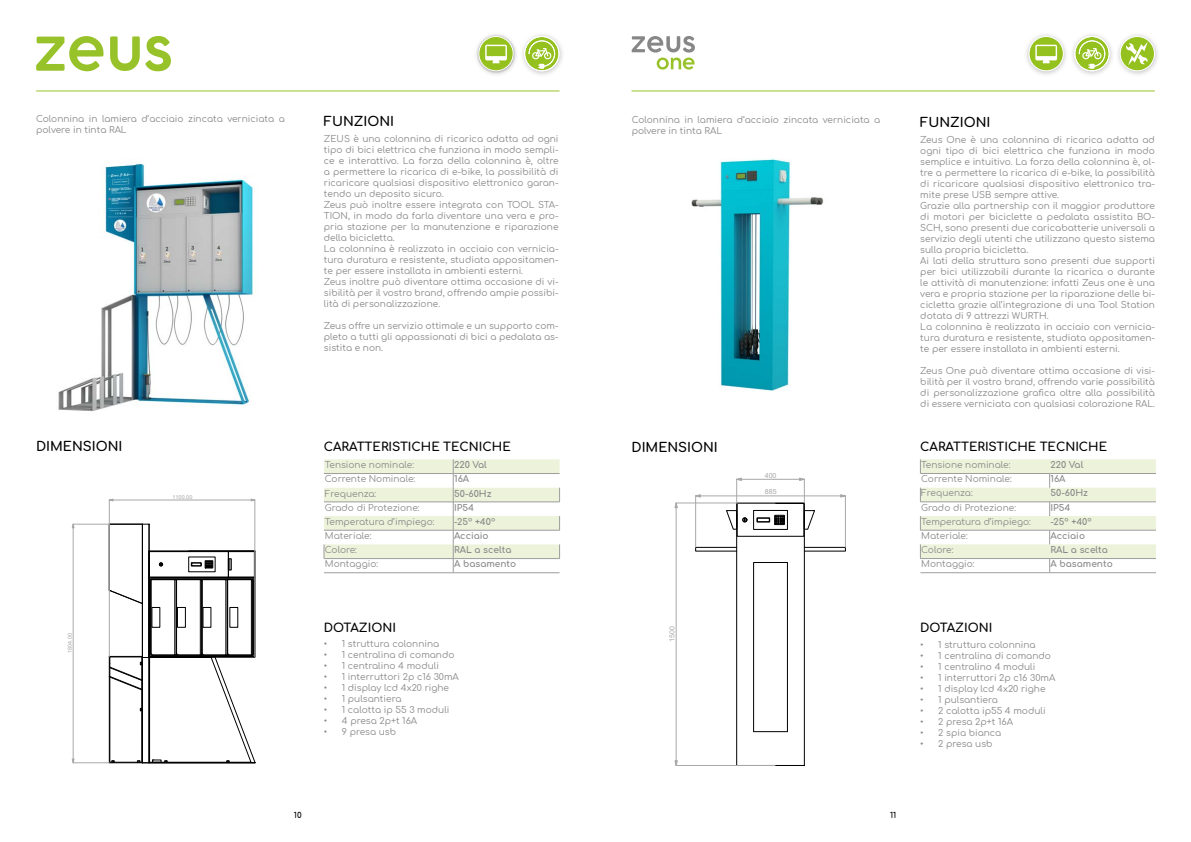
<style>
.page{position:relative;width:1191px;height:842px;background:#fff}
.page>*{position:absolute;margin:0;border:0;box-sizing:border-box;transform-origin:0 0}
.t1{font:700 13px "Comfortaa";color:#000}
.t2{font:700 12px "Comfortaa";color:#000}
.t3{font:9px/11px "Comfortaa";color:#878787}
.t4{font:700 9px "Comfortaa";color:#878787}
.t5{font:700 8px "Comfortaa";color:#000}
.t6{font:7px "Arial";letter-spacing:.005em;color:#a8a8a8}
.t7{font:5.5px "Arial";color:#a8a8a8}
.s1{font-weight:400}
</style>
<div class="page">
<img style="left:58px;top:163px;width:195px;height:248px">
<hr style="left:36px;top:90px;width:523px;height:1px;background:#98c229">
<hr style="left:324px;top:573px;width:129px;height:1px;background:#9d9d9c">
<hr style="left:453px;top:573px;width:106px;height:1px;background:#9d9d9c">
<svg style="left:324px;top:459px;width:236px;height:114px"></svg>
<hr style="left:324px;top:558px;width:129px;height:1px;background:#9d9d9c">
<hr style="left:453px;top:558px;width:106px;height:1px;background:#9d9d9c">
<svg style="left:109px;top:524px;width:146px;height:240px"></svg>
<hr style="left:109px;top:500px;width:1px;height:156px;background:#a8a8a8">
<hr style="left:255px;top:500px;width:1px;height:157px;background:#a8a8a8">
<hr style="left:109px;top:500px;width:146px;height:1px;background:#a8a8a8">
<hr style="left:73px;top:524px;width:36px;height:1px;background:#a8a8a8">
<hr style="left:73px;top:763px;width:36px;height:1px;background:#a8a8a8">
<hr style="left:73px;top:524px;width:1px;height:239px;background:#a8a8a8">
<svg style="left:36px;top:36px;width:67px;height:35px"></svg>
<svg style="left:110px;top:36px;width:61px;height:35px"></svg>
<svg style="left:920px;top:459px;width:236px;height:114px"></svg>
<hr style="left:920px;top:558px;width:129px;height:1px;background:#9d9d9c">
<hr style="left:1049px;top:558px;width:107px;height:1px;background:#9d9d9c">
<img style="left:691px;top:158px;width:133px;height:233px">
<div style="left:804px;top:547px;width:41px;height:4px;border:1px solid #000"></div>
<div style="left:695px;top:547px;width:41px;height:4px;border:1px solid #000"></div>
<svg style="left:726px;top:478px;width:88px;height:288px"></svg>
<hr style="left:736px;top:479px;width:68px;height:1px;background:#a8a8a8">
<hr style="left:676px;top:503px;width:99px;height:1px;background:#a8a8a8">
<hr style="left:676px;top:765px;width:99px;height:1px;background:#a8a8a8">
<hr style="left:676px;top:503px;width:1px;height:262px;background:#a8a8a8">
<hr style="left:695px;top:496px;width:1px;height:51px;background:#a8a8a8">
<hr style="left:845px;top:496px;width:1px;height:51px;background:#a8a8a8">
<hr style="left:695px;top:496px;width:150px;height:1px;background:#a8a8a8">
<svg style="left:631px;top:36px;width:64px;height:34px"></svg>
<hr style="left:631px;top:90px;width:523px;height:1px;background:#98c229">
<div style="left:472px;top:31px;width:93px;height:46px;background:#000;opacity:.25"></div>
<div style="left:476px;top:34px;width:40px;height:40px;background:#000;opacity:.25"></div>
<svg style="left:478px;top:36px;width:35px;height:35px"></svg>
<svg style="left:524px;top:36px;width:35px;height:35px"></svg>
<div style="left:1022px;top:31px;width:138px;height:46px;background:#000;opacity:.25"></div>
<svg style="left:1028px;top:36px;width:35px;height:35px"></svg>
<svg style="left:1119px;top:36px;width:36px;height:35px"></svg>
<svg style="left:1074px;top:36px;width:35px;height:35px"></svg>
<p class="t3" style="left:36px;top:112px;width:250px">Colonnina in lamiera d’acciaio zincata verniciata a polvere in tinta RAL</p>
<h1 class="t1" style="left:324px;top:109px;width:72px">FUNZIONI</h1>
<p class="t3" style="left:324px;top:132px;width:236px">ZEUS è una colonnina di ricarica adatta ad ogni tipo di bici elettrica che funziona in modo sempli&shy;ce e interattivo. La forza della colonnina è, oltre a permettere la ricarica di e-bike, la possibilità di ricaricare qualsiasi dispositivo elettronico garan&shy;tendo un deposito sicuro.<br>Zeus può inoltre essere integrata con TOOL STA-TION, in modo da farla diventare una vera e pro&shy;pria stazione per la manutenzione e riparazione della bicicletta.<br>La colonnina è realizzata in acciaio con vernicia&shy;tura duratura e resistente, studiata appositamen&shy;te per essere installata in ambienti esterni.<br>Zeus inoltre può diventare ottima occasione di vi&shy;sibilità per il vostro brand, offrendo ampie possibi&shy;lità di personalizzazione.</p>
<p class="t3" style="left:324px;top:319px;width:236px;text-align:justify">Zeus offre un servizio ottimale e un supporto com&shy;pleto a tutti gli appassionati di bici a pedalata as&shy;sistita e non.</p>
<p class="t3" style="left:631px;top:113px;width:250px">Colonnina in lamiera d’acciaio zincata verniciata a polvere in tinta RAL</p>
<h1 class="t1" style="left:920px;top:110px;width:72px">FUNZIONI</h1>
<p class="t3" style="left:920px;top:132px;width:236px">Zeus One è una colonnina di ricarica adatta ad ogni tipo di bici elettrica che funziona in modo semplice e intuitivo. La forza della colonnina è, ol&shy;tre a permettere la ricarica di e-bike, la possibilità di ricaricare qualsiasi dispositivo elettronico tra&shy;mite prese USB sempre attive.<br>Grazie alla partnership con il maggior produttore di motori per biciclette a pedalata assistita BO-SCH, sono presenti due caricabatterie universali a servizio degli utenti che utilizzano questo sistema sulla propria bicicletta.<br>Ai lati della struttura sono presenti due supporti per bici utilizzabili durante la ricarica o durante le attività di manutenzione: infatti Zeus one è una vera e propria stazione per la riparazione delle bi&shy;cicletta grazie all’integrazione di una Tool Station dotata di 9 attrezzi WURTH.<br>La colonnina è realizzata in acciaio con vernicia&shy;tura duratura e resistente, studiata appositamen&shy;te per essere installata in ambienti esterni.</p>
<p class="t3" style="left:920px;top:363px;width:236px;text-align:justify">Zeus One può diventare ottima occasione di visi&shy;bilità per il vostro brand, offrendo varie possibilità di personalizzazione grafica oltre alla possibilità di essere verniciata con qualsiasi colorazione RAL.</p>
<h1 class="t1" style="left:36px;top:435px;width:88px">DIMENSIONI</h1>
<p class="t7" style="left:172px;top:493px;width:21px">1100.00</p>
<h2 class="t2" style="left:324px;top:436px;width:188px">CARATTERISTICHE TECNICHE</h2>
<p class="t3" style="left:325px;top:458px;width:91px">Tensione nominale:</p>
<p class="t4" style="left:454px;top:457px;width:34px">220 Val</p>
<p class="t3" style="left:325px;top:472px;width:92px">Corrente Nominale:</p>
<p class="t4" style="left:454px;top:471px;width:17px">16A</p>
<p class="t3" style="left:325px;top:486px;width:53px">Frequenza:</p>
<p class="t4" style="left:454px;top:485px;width:39px">50-60Hz</p>
<p class="t3" style="left:325px;top:501px;width:96px">Grado di Protezione:</p>
<p class="t4" style="left:454px;top:499px;width:21px">IP54</p>
<p class="t3" style="left:325px;top:515px;width:111px">Temperatura d’impiego:</p>
<p class="t4" style="left:454px;top:513px;width:43px">-25<span class="s1">°</span> +40<span class="s1">°</span></p>
<p class="t3" style="left:325px;top:529px;width:48px">Materiale:</p>
<p class="t4" style="left:454px;top:527px;width:36px">Acciaio</p>
<p class="t3" style="left:325px;top:543px;width:34px">Colore:</p>
<p class="t4" style="left:454px;top:542px;width:59px">RAL a scelta</p>
<p class="t3" style="left:325px;top:557px;width:55px">Montaggio:</p>
<p class="t4" style="left:454px;top:556px;width:64px">A basamento</p>
<h1 class="t1" style="left:631px;top:435px;width:88px">DIMENSIONI</h1>
<h2 class="t2" style="left:920px;top:436px;width:188px">CARATTERISTICHE TECNICHE</h2>
<p class="t6" style="left:765px;top:470px;width:13px">400</p>
<p class="t3" style="left:921px;top:458px;width:91px">Tensione nominale:</p>
<p class="t4" style="left:1050px;top:457px;width:34px">220 Val</p>
<p class="t3" style="left:921px;top:472px;width:92px">Corrente Nominale:</p>
<p class="t4" style="left:1050px;top:471px;width:17px">16A</p>
<p class="t3" style="left:921px;top:486px;width:53px">Frequenza:</p>
<p class="t4" style="left:1050px;top:485px;width:39px">50-60Hz</p>
<p class="t3" style="left:921px;top:501px;width:96px">Grado di Protezione:</p>
<p class="t4" style="left:1050px;top:499px;width:21px">IP54</p>
<p class="t3" style="left:921px;top:515px;width:111px">Temperatura d’impiego:</p>
<p class="t4" style="left:1050px;top:513px;width:43px">-25<span class="s1">°</span> +40<span class="s1">°</span></p>
<p class="t3" style="left:921px;top:529px;width:48px">Materiale:</p>
<p class="t4" style="left:1050px;top:527px;width:36px">Acciaio</p>
<p class="t3" style="left:921px;top:543px;width:34px">Colore:</p>
<p class="t4" style="left:1050px;top:542px;width:59px">RAL a scelta</p>
<p class="t3" style="left:921px;top:557px;width:55px">Montaggio:</p>
<p class="t4" style="left:1050px;top:556px;width:64px">A basamento</p>
<p class="t6" style="left:765px;top:487px;width:13px">885</p>
<p class="t7" style="left:66px;top:653px;width:21px;rotate:-90deg">1804.00</p>
<h2 class="t2" style="left:324px;top:616px;width:74px">DOTAZIONI</h2>
<p class="t3" style="left:324px;top:637px;width:117px">• 1 struttura colonnina</p>
<p class="t3" style="left:324px;top:648px;width:132px">• 1 centralina di comando</p>
<p class="t3" style="left:324px;top:659px;width:117px">• 1 centralino 4 moduli</p>
<p class="t3" style="left:324px;top:670px;width:136px">• 1 interruttori 2p c16 30mA</p>
<p class="t3" style="left:324px;top:681px;width:127px">• 1 display lcd 4x20 righe</p>
<p class="t3" style="left:324px;top:692px;width:79px">• 1 pulsantiera</p>
<p class="t3" style="left:324px;top:703px;width:127px">• 1 calotta ip 55 3 moduli</p>
<p class="t3" style="left:324px;top:714px;width:95px">• 4 presa 2p+t 16A</p>
<p class="t3" style="left:324px;top:725px;width:74px">• 9 presa usb</p>
<p class="t6" style="left:667px;top:641px;width:17px;rotate:-90deg">1500</p>
<h2 class="t2" style="left:920px;top:617px;width:74px">DOTAZIONI</h2>
<p class="t3" style="left:920px;top:638px;width:117px">• 1 struttura colonnina</p>
<p class="t3" style="left:920px;top:649px;width:132px">• 1 centralina di comando</p>
<p class="t3" style="left:920px;top:660px;width:117px">• 1 centralino 4 moduli</p>
<p class="t3" style="left:920px;top:671px;width:136px">• 1 interruttori 2p c16 30mA</p>
<p class="t3" style="left:920px;top:682px;width:127px">• 1 display lcd 4x20 righe</p>
<p class="t3" style="left:920px;top:693px;width:79px">• 1 pulsantiera</p>
<p class="t3" style="left:920px;top:704px;width:127px">• 2 calotta ip55 4 moduli</p>
<p class="t3" style="left:920px;top:715px;width:94px">• 2 presa 2p+t 16A</p>
<p class="t3" style="left:920px;top:726px;width:83px">• 2 spia bianca</p>
<p class="t3" style="left:920px;top:737px;width:74px">• 2 presa usb</p>
<p class="t5" style="left:294px;top:807px;width:9px">10</p>
<p class="t5" style="left:890px;top:807px;width:8px">11</p>
</div>
